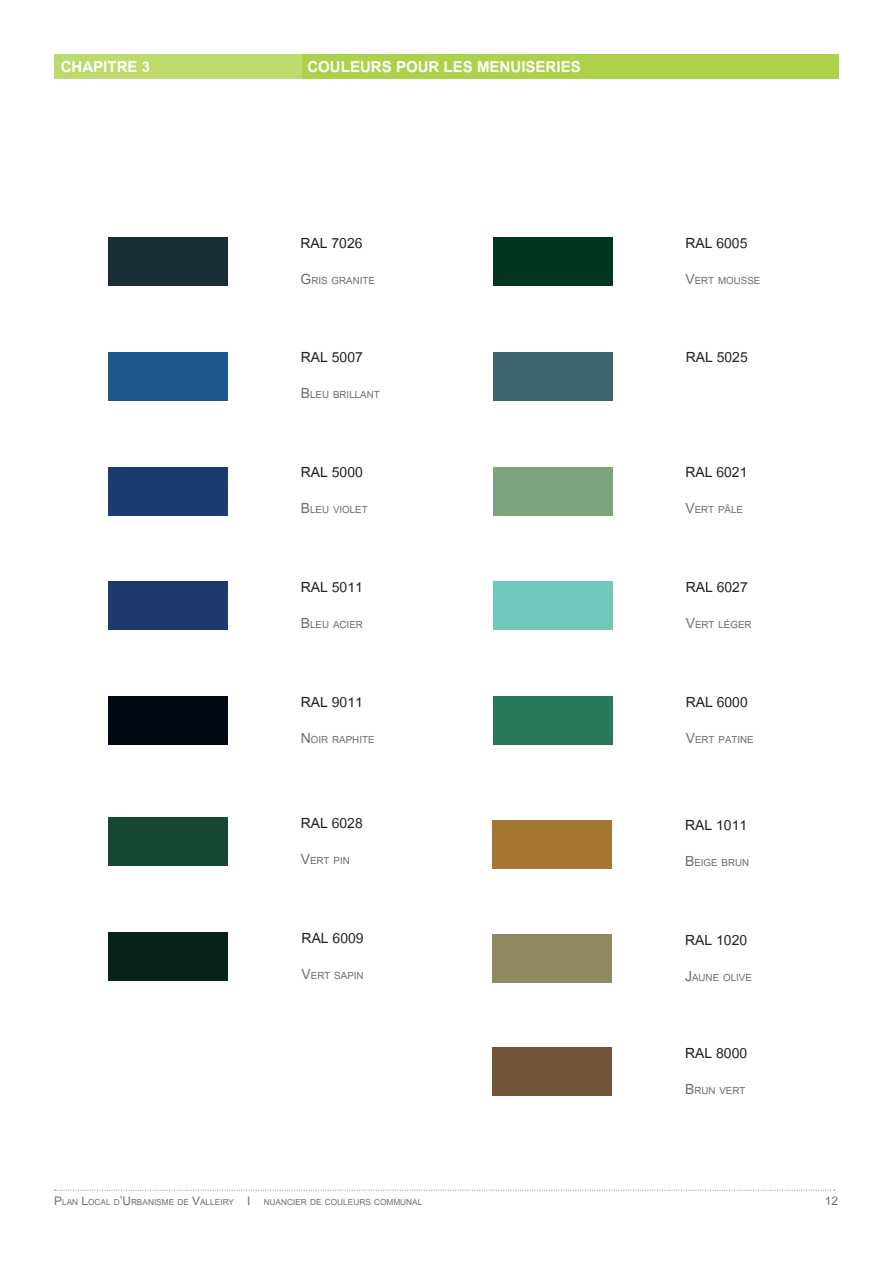
<style>
.page{position:relative;width:893px;height:1263px;background:#fff}
.page>*{position:absolute;margin:0;border:0;box-sizing:border-box;transform-origin:0 0}
.t1{font:700 21px "Utsaah";color:#fff}
.t2{font:19.5px "Utsaah";color:#231f20}
.t3{font:16.5px "Utsaah";color:#6d7071}
.t4{font:13.65px "Utsaah";color:#6d6f70}
.t5{font:11.55px "Utsaah";color:#6d7071}
.s1{font-size:19.5px}
.s2{font-size:16.5px}
</style>
<div class="page">
<svg style="left:54px;top:1190px;width:781px;height:1px"></svg>
<div style="left:54px;top:54px;width:785px;height:25px;background:#acd14a"></div>
<div style="left:54px;top:54px;width:248px;height:25px;background:#bcda6d"></div>
<div style="left:108px;top:237px;width:119px;height:49px;background:#182f36"></div>
<div style="left:493px;top:237px;width:119px;height:49px;background:#02351d"></div>
<div style="left:109px;top:352px;width:119px;height:48px;background:#1e578b"></div>
<div style="left:493px;top:352px;width:119px;height:48px;background:#3c666c"></div>
<div style="left:109px;top:467px;width:119px;height:48px;background:#193b6d"></div>
<div style="left:493px;top:467px;width:119px;height:48px;background:#7da47d"></div>
<div style="left:109px;top:582px;width:119px;height:48px;background:#1e396b"></div>
<div style="left:493px;top:582px;width:119px;height:48px;background:#71c8ba"></div>
<div style="left:109px;top:697px;width:119px;height:48px;background:#000814"></div>
<div style="left:493px;top:697px;width:119px;height:48px;background:#287959"></div>
<div style="left:493px;top:935px;width:119px;height:48px;background:#908861"></div>
<div style="left:493px;top:820px;width:119px;height:48px;background:#a47631"></div>
<div style="left:493px;top:1047px;width:119px;height:49px;background:#725539"></div>
<div style="left:108px;top:818px;width:120px;height:48px;background:#164732"></div>
<div style="left:108px;top:932px;width:120px;height:49px;background:#072317"></div>
<h1 class="t1" style="left:61px;top:56px;width:91px">CHAPITRE 3</h1>
<h1 class="t1" style="left:307px;top:56px;width:275px">COULEURS POUR LES MENUISERIES</h1>
<h2 class="t2" style="left:300px;top:233px;width:64px">RAL 7026</h2>
<p class="t4" style="left:300px;top:274px;width:76px"><span class="s1">g</span>ris granite</p>
<h2 class="t2" style="left:301px;top:348px;width:64px">RAL 5007</h2>
<p class="t4" style="left:301px;top:388px;width:80px"><span class="s1">b</span>leu brillant</p>
<h2 class="t2" style="left:301px;top:463px;width:64px">RAL 5000</h2>
<p class="t4" style="left:301px;top:503px;width:68px"><span class="s1">b</span>leu violet</p>
<h2 class="t2" style="left:301px;top:469px;width:64px">RAL 1011</h2>
<p class="t4" style="left:301px;top:509px;width:66px"><span class="s1">b</span>eige brun</p>
<h2 class="t2" style="left:301px;top:578px;width:64px">RAL 5011</h2>
<p class="t4" style="left:301px;top:618px;width:64px"><span class="s1">b</span>leu acier</p>
<h2 class="t2" style="left:301px;top:584px;width:64px">RAL 1020</h2>
<p class="t4" style="left:301px;top:624px;width:68px"><span class="s1">j</span>aune olive</p>
<h2 class="t2" style="left:301px;top:693px;width:64px">RAL 9011</h2>
<p class="t4" style="left:301px;top:733px;width:75px"><span class="s1">n</span>oir raphite</p>
<h2 class="t2" style="left:301px;top:697px;width:64px">RAL 8000</h2>
<p class="t4" style="left:301px;top:737px;width:62px"><span class="s1">b</span>run vert</p>
<h2 class="t2" style="left:301px;top:814px;width:64px">RAL 6028</h2>
<p class="t4" style="left:301px;top:854px;width:51px"><span class="s1">v</span>ert pin</p>
<h2 class="t2" style="left:288px;top:816px;width:64px">RAL 6005</h2>
<p class="t4" style="left:288px;top:856px;width:77px"><span class="s1">v</span>ert mousse</p>
<h2 class="t2" style="left:685px;top:233px;width:64px">RAL 6005</h2>
<p class="t4" style="left:685px;top:274px;width:77px"><span class="s1">v</span>ert mousse</p>
<h2 class="t2" style="left:686px;top:348px;width:64px">RAL 5025</h2>
<h2 class="t2" style="left:685px;top:463px;width:64px">RAL 6021</h2>
<p class="t4" style="left:685px;top:503px;width:59px"><span class="s1">v</span>ert pâle</p>
<h2 class="t2" style="left:686px;top:578px;width:64px">RAL 6027</h2>
<p class="t4" style="left:686px;top:618px;width:67px"><span class="s1">v</span>ert léger</p>
<h2 class="t2" style="left:686px;top:693px;width:64px">RAL 6000</h2>
<p class="t4" style="left:686px;top:733px;width:70px"><span class="s1">v</span>ert patine</p>
<h2 class="t2" style="left:685px;top:816px;width:64px">RAL 1011</h2>
<p class="t4" style="left:685px;top:856px;width:66px"><span class="s1">b</span>eige brun</p>
<h2 class="t2" style="left:302px;top:928px;width:64px">RAL 6009</h2>
<p class="t4" style="left:302px;top:969px;width:64px"><span class="s1">v</span>ert sapin</p>
<h2 class="t2" style="left:288px;top:931px;width:64px">RAL 5025</h2>
<h2 class="t2" style="left:685px;top:931px;width:64px">RAL 1020</h2>
<p class="t4" style="left:685px;top:971px;width:68px"><span class="s1">j</span>aune olive</p>
<h2 class="t2" style="left:685px;top:1043px;width:64px">RAL 8000</h2>
<p class="t4" style="left:685px;top:1084px;width:62px"><span class="s1">b</span>run vert</p>
<p class="t5" style="left:54px;top:1197px;width:370px"><span class="s2">P</span>lan <span class="s2">L</span>ocal d<span class="s2">’U</span> rbanisme de <span class="s2">V</span>alleiry <span class="s2">I</span> nuancier de couleurs communal</p>
<p class="t3" style="left:825px;top:1193px;width:15px">12</p>
<p class="t4" style="left:288px;top:1201px;width:67px"><span class="s1">v</span>ert léger</p>
</div>
